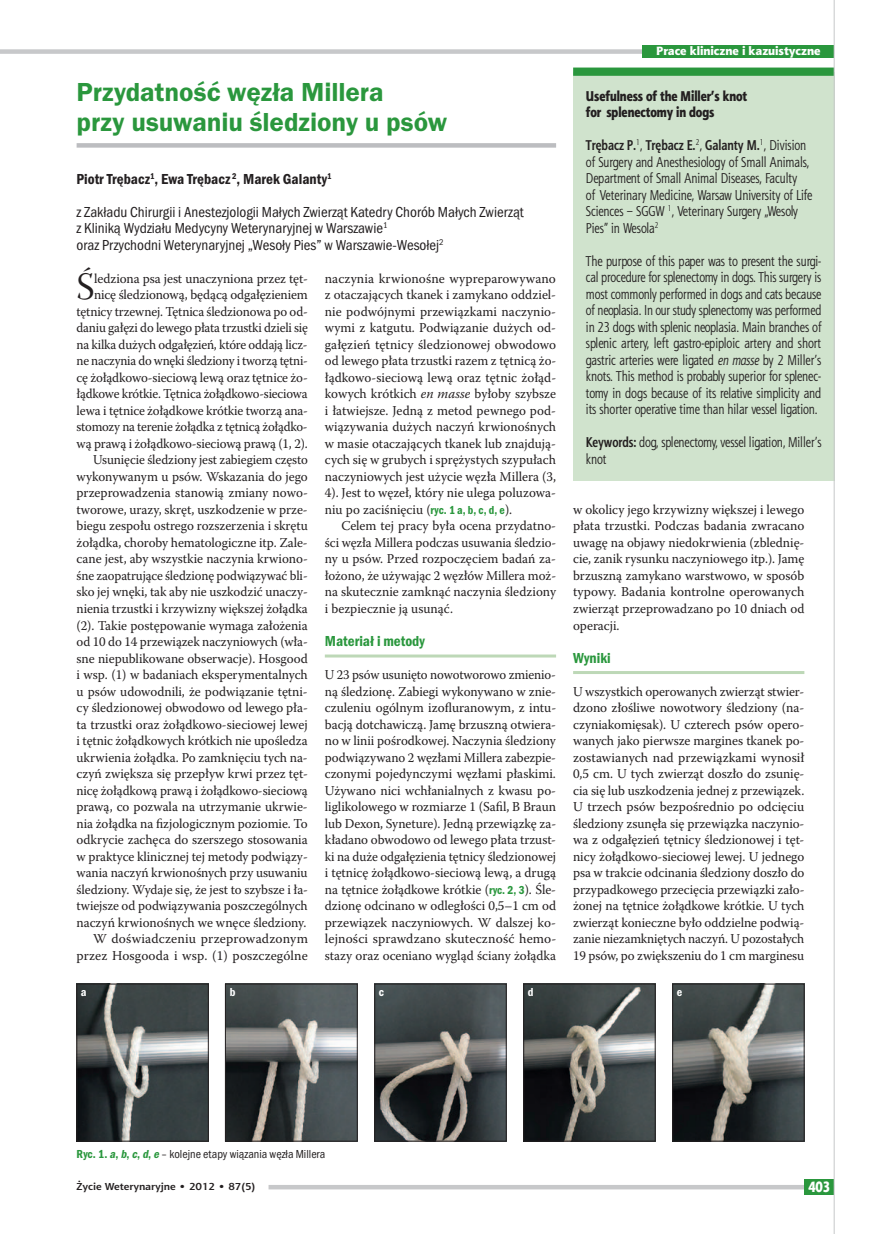
<style>
.page{position:relative;width:881px;height:1234px;background:#fff}
.page>*{position:absolute;margin:0;border:0;box-sizing:border-box;transform-origin:0 0}
.t1{font:38.55px "Warnock Pro Disp";color:#231f20}
.t2{font:600 27px/30px "Franklin Gothic Itc TEE Dm";letter-spacing:-.005em;color:#2a973d}
.t3{font:15px/16.5px "Franklin Got Itc TOT Boo Con";color:#231f20}
.t4{font:15px "Franklin Got Itc TOT Dem Con";color:#231f20}
.t5{font:15px "Franklin Got Itc TOT Dem Con";color:#2a973d}
.t6{font:15px "Aerton Cnd EFN Black";color:#fff}
.t7{font:14.25px/16.5px "Aerton Cnd EFN";color:#231f20}
.t8{font:14.25px/16.5px "Aerton Cnd EFN Black";color:#231f20}
.t9{font:13.5px/16.5px "Warnock Pro";letter-spacing:-.005em;color:#231f20;text-align:justify}
.t10{font:13.5px/16.5px "Warnock Pro";letter-spacing:-.005em;color:#231f20;text-align:justify;scale:.95 1}
.t11{font:12px "Franklin Got Itc TOT Boo Con";color:#231f20}
.t12{font:12px "Aerton EFN Black";color:#fff}
.t13{font:12px "Franklin Got Itc TOT Dem Con";color:#fff}
.t14{font:700 10.2px "Aerton EFN";color:#231f20;scale:1.11 1}
.s1{font-style:italic}
.s2{font-family:"Franklin Got Itc TOT Dem Con";font-size:12px;color:#2a973d}
.s3{font-weight:700}
.s4{font-family:"Franklin Got Itc TOT Dem Con";color:#2a973d}
.s5{font-family:"Franklin Got Itc TOT Dem Con";font-style:italic;color:#2a973d}
</style>
<div class="page">
<hr style="left:325px;top:654px;width:231px;height:3px;background:#bdd8b7">
<hr style="left:573px;top:671px;width:231px;height:3px;background:#bdd8b7">
<div style="left:77px;top:143px;width:479px;height:5px;background:#bcbdc0"></div>
<div style="left:573px;top:72px;width:260px;height:408px;background:#d0e3cd"></div>
<div style="left:573px;top:67px;width:260px;height:9px;background:#2a973d"></div>
<img style="left:79px;top:985px;width:127px;height:154px">
<div style="left:77px;top:983px;width:131px;height:158px;border:1px solid #231f20"></div>
<img style="left:227px;top:985px;width:128px;height:154px">
<div style="left:225px;top:983px;width:132px;height:158px;border:1px solid #231f20"></div>
<img style="left:376px;top:985px;width:128px;height:154px">
<div style="left:374px;top:983px;width:132px;height:158px;border:1px solid #231f20"></div>
<img style="left:525px;top:985px;width:128px;height:154px">
<div style="left:523px;top:983px;width:132px;height:158px;border:1px solid #231f20"></div>
<img style="left:674px;top:985px;width:128px;height:154px">
<div style="left:672px;top:983px;width:132px;height:158px;border:1px solid #231f20"></div>
<div style="left:0;top:49px;width:833px;height:5px;background:#c7c8ca"></div>
<div style="left:642px;top:45px;width:191px;height:13px;background:#2a973d"></div>
<div style="left:268px;top:1184px;width:565px;height:5px;background:#c7c8ca"></div>
<div style="left:804px;top:1178px;width:29px;height:15px;background:#2a973d"></div>
<hr style="left:833px;top:0;width:1px;height:1233px;background:#c7c8ca">
<h2 class="t2" style="left:77px;top:77px;width:372px">Przydatność węzła Millera<br>przy usuwaniu śledziony u psów</h2>
<p class="t4" style="left:77px;top:170px;width:256px">Piotr Trębacz<sup>1</sup>, Ewa Trębacz <sup>2</sup>, Marek Galanty<sup>1</sup></p>
<p class="t3" style="left:77px;top:203px;width:448px">z Zakładu Chirurgii i Anestezjologii Małych Zwierząt Katedry Chorób Małych Zwierząt z Kliniką Wydziału Medycyny Weterynaryjnej w Warszawie<sup>1<br></sup>oraz Przychodni Weterynaryjnej „Wesoły Pies” w Warszawie-Wesołej<sup>2</sup></p>
<h1 class="t1" style="left:76px;top:266px;width:19px">Ś</h1>
<p class="t9" style="left:76px;top:270px;width:233px;text-align:right">ledziona psa jest unaczyniona przez tęt&shy;nicę śledzionową, będącą odgałęzieniem tętnicy trzewnej. Tętnica śledzionowa po od&shy;daniu gałęzi do lewego płata trzustki dzieli się na kilka dużych odgałęzień, które oddają licz&shy;ne naczynia do wnęki śledziony i tworzą tętni&shy;cę żołądkowo-sieciową lewą oraz tętnice żo&shy;łądkowe krótkie. Tętnica żołądkowo-sieciowa lewa i tętnice żołądkowe krótkie tworzą ana&shy;stomozy na terenie żołądka z tętnicą żołądko&shy;wą prawą i żołądkowo-sieciową prawą (1, 2).<br>Usunięcie śledziony jest zabiegiem często wykonywanym u psów. Wskazania do jego przeprowadzenia stanowią zmiany nowo&shy;tworowe, urazy, skręt, uszkodzenie w prze&shy;biegu zespołu ostrego rozszerzenia i skrętu żołądka, choroby hematologiczne itp. Zale&shy;cane jest, aby wszystkie naczynia krwiono&shy;śne zaopatrujące śledzionę podwiązywać bli&shy;sko jej wnęki, tak aby nie uszkodzić unaczy&shy;nienia trzustki i krzywizny większej żołądka (2). Takie postępowanie wymaga założenia od 10 do 14 przewiązek naczyniowych (wła&shy;sne niepublikowane obserwacje). Hosgood i wsp. (1) w badaniach eksperymentalnych u psów udowodnili, że podwiązanie tętni&shy;cy śledzionowej obwodowo od lewego pła&shy;ta trzustki oraz żołądkowo-sieciowej lewej i tętnic żołądkowych krótkich nie upośledza ukrwienia żołądka. Po zamknięciu tych na&shy;czyń zwiększa się przepływ krwi przez tęt&shy;nicę żołądkową prawą i żołądkowo-sieciową prawą, co pozwala na utrzymanie ukrwie&shy;nia żołądka na fizjologicznym poziomie. To odkrycie zachęca do szerszego stosowania w praktyce klinicznej tej metody podwiązy&shy;wania naczyń krwionośnych przy usuwaniu śledziony. Wydaje się, że jest to szybsze i ła&shy;twiejsze od podwiązywania poszczególnych naczyń krwionośnych we wnęce śledziony.<br>W doświadczeniu przeprowadzonym przez Hosgooda i wsp. (1) poszczególne</p>
<p class="t9" style="left:325px;top:270px;width:233px">naczynia krwionośne wypreparowywano z otaczających tkanek i zamykano oddziel&shy;nie podwójnymi przewiązkami naczynio&shy;wymi z katgutu. Podwiązanie dużych od&shy;gałęzień tętnicy śledzionowej obwodowo od lewego płata trzustki razem z tętnicą żo&shy;łądkowo-sieciową lewą oraz tętnic żołąd&shy;kowych krótkich <span class="s1">en masse</span> byłoby szybsze i łatwiejsze. Jedną z metod pewnego pod&shy;wiązywania dużych naczyń krwionośnych w masie otaczających tkanek lub znajdują&shy;cych się w grubych i sprężystych szypułach naczyniowych jest użycie węzła Millera (3, 4). Jest to węzeł, który nie ulega poluzowa&shy;niu po zaciśnięciu (<span class="s2">ryc. 1 a, b, c, d, e</span>).</p>
<p class="t9" style="left:325px;top:517px;width:233px;text-indent:17px">Celem tej pracy była ocena przydatno&shy;ści węzła Millera podczas usuwania śledzio&shy;ny u psów. Przed rozpoczęciem badań za&shy;łożono, że używając 2 węzłów Millera moż&shy;na skutecznie zamknąć naczynia śledziony i bezpiecznie ją usunąć.</p>
<p class="t5" style="left:325px;top:632px;width:101px">Materiał i metody</p>
<p class="t10" style="left:325px;top:666px;width:245px">U 23 psów usunięto nowotworowo zmienio&shy;ną śledzionę. Zabiegi wykonywano w znie&shy;czuleniu ogólnym izofluranowym, z intu&shy;bacją dotchawiczą. Jamę brzuszną otwiera&shy;no w linii pośrodkowej. Naczynia śledziony podwiązywano 2 węzłami Millera zabezpie&shy;czonymi pojedynczymi węzłami płaskimi.<br>Używano nici wchłanialnych z kwasu po&shy;liglikolowego w rozmiarze 1 (Safil, B Braun lub Dexon, Syneture). Jedną przewiązkę za&shy;kładano obwodowo od lewego płata trzust&shy;ki na duże odgałęzienia tętnicy śledzionowej i tętnicę żołądkowo-sieciową lewą, a drugą na tętnice żołądkowe krótkie (<span class="s2">ryc. 2, 3</span>). Śle&shy;dzionę odcinano w odległości 0,5–1 cm od przewiązek naczyniowych. W dalszej ko&shy;lejności sprawdzano skuteczność hemo&shy;stazy oraz oceniano wygląd ściany żołądka</p>
<p class="t12" style="left:656px;top:43px;width:166px">Prace kliniczne i kazuistyczne</p>
<p class="t8" style="left:585px;top:87px;width:163px">Usefulness of the Miller’s knot for splenectomy in dogs</p>
<p class="t7" style="left:585px;top:137px;width:228px"><span class="s3">Trębacz P.</span><sup>1</sup>, <span class="s3">Trębacz E.</span><sup>2</sup>, <span class="s3">Galanty M.</span><sup>1</sup>, Division of Surgery and Anesthesiology of Small Animals, Department of Small Animal Diseases, Faculty<br>of Veterinary Medicine, Warsaw University of Life Sciences – SGGW <sup>1</sup>, Veterinary Surgery „Wesoly Pies” in Wesola<sup>2</sup></p>
<p class="t7" style="left:585px;top:252px;width:237px;text-align:justify">The purpose of this paper was to present the surgi&shy;cal procedure for splenectomy in dogs. This surgery is most commonly performed in dogs and cats because of neoplasia. In our study splenectomy was performed in 23 dogs with splenic neoplasia. Main branches of splenic artery, left gastro-epiploic artery and short gastric arteries were ligated <span class="s1">en masse</span> by 2 Miller’s knots. This method is probably superior for splenec&shy;tomy in dogs because of its relative simplicity and its shorter operative time than hilar vessel ligation.</p>
<p class="t7" style="left:585px;top:434px;width:237px"><span class="s3">Keywords:</span> dog, splenectomy, vessel ligation, Miller’s knot</p>
<p class="t9" style="left:573px;top:501px;width:233px">w okolicy jego krzywizny większej i lewego płata trzustki. Podczas badania zwracano uwagę na objawy niedokrwienia (zblednię&shy;cie, zanik rysunku naczyniowego itp.). Jamę brzuszną zamykano warstwowo, w sposób typowy. Badania kontrolne operowanych zwierząt przeprowadzano po 10 dniach od operacji.</p>
<p class="t5" style="left:573px;top:648px;width:39px">Wyniki</p>
<p class="t9" style="left:573px;top:682px;width:233px">U wszystkich operowanych zwierząt stwier&shy;dzono złośliwe nowotwory śledziony (na&shy;czyniakomięsak). U czterech psów opero&shy;wanych jako pierwsze margines tkanek po&shy;zostawianych nad przewiązkami wynosił 0,5 cm. U tych zwierząt doszło do zsunię&shy;cia się lub uszkodzenia jednej z przewiązek.<br>U trzech psów bezpośrednio po odcięciu śledziony zsunęła się przewiązka naczynio&shy;wa z odgałęzień tętnicy śledzionowej i tęt&shy;nicy żołądkowo-sieciowej lewej. U jednego psa w trakcie odcinania śledziony doszło do przypadkowego przecięcia przewiązki zało&shy;żonej na tętnice żołądkowe krótkie. U tych zwierząt konieczne było oddzielne podwią&shy;zanie niezamkniętych naczyń. U pozostałych 19 psów, po zwiększeniu do 1 cm marginesu</p>
<p class="t13" style="left:81px;top:984px;width:7px">a</p>
<p class="t13" style="left:230px;top:984px;width:7px">b</p>
<p class="t13" style="left:378px;top:984px;width:7px">c</p>
<p class="t13" style="left:527px;top:984px;width:7px">d</p>
<p class="t13" style="left:676px;top:984px;width:7px">e</p>
<p class="t11" style="left:77px;top:1146px;width:250px"><span class="s4">Ryc. 1.</span> <span class="s5">a</span><span class="s4">,</span> <span class="s5">b</span><span class="s4">,</span> <span class="s5">c</span><span class="s4">,</span> <span class="s5">d</span><span class="s4">,</span> <span class="s5">e</span> – kolejne etapy wiązania węzła Millera</p>
<p class="t14" style="left:77px;top:1180px;width:162px">Życie Weterynaryjne • 2012 • 87(5)</p>
<p class="t6" style="left:808px;top:1177px;width:23px">403</p>
</div>
